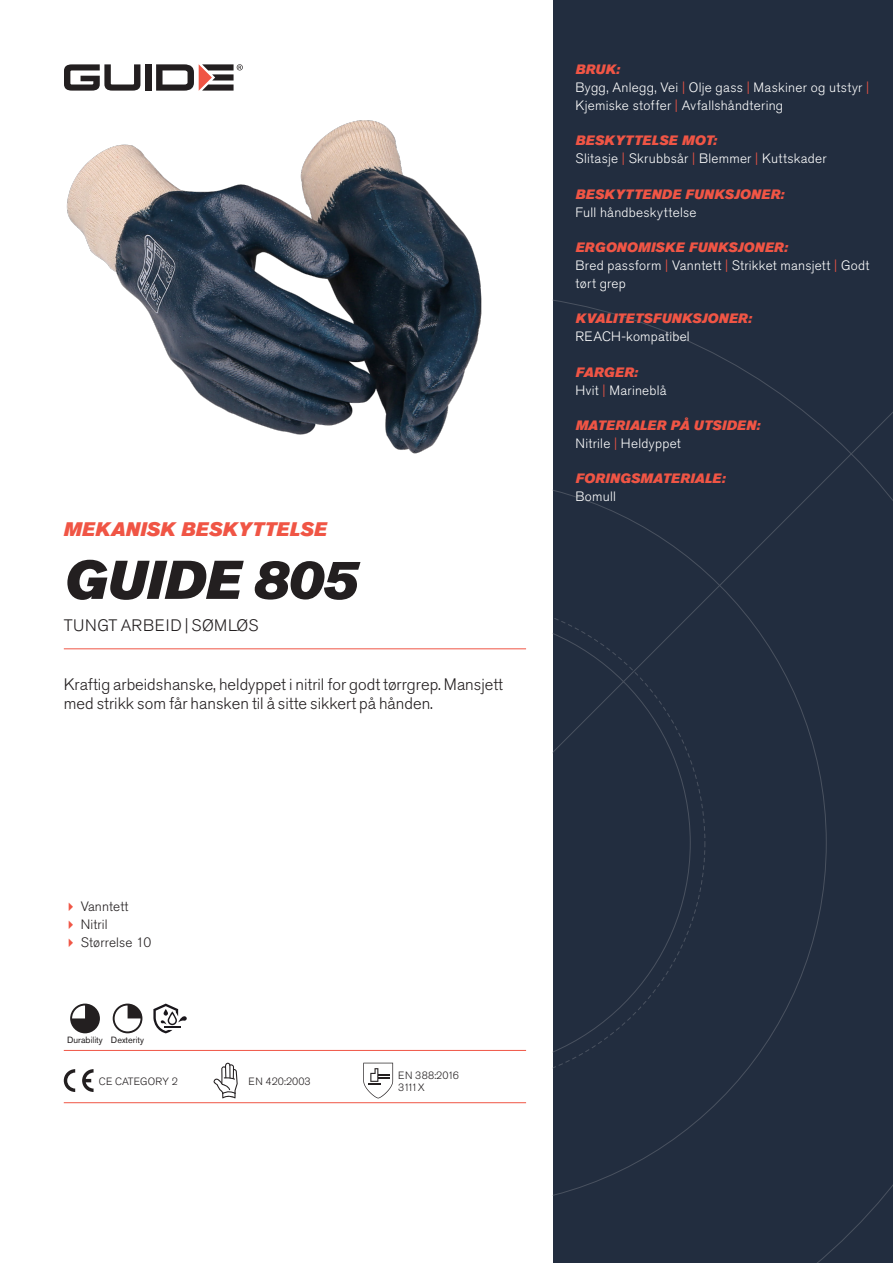
<style>
.page{position:relative;width:893px;height:1263px;background:#fff}
.page>*{position:absolute;margin:0;border:0;box-sizing:border-box;transform-origin:0 0}
.Rubrik{font:italic 54px "Akzidenz Grotesk Pro Super";color:#231f20}
.Överrubrik{font:italic 19.5px "Akzidenz Grotesk Pro Super";letter-spacing:.01em;color:#f05545}
.Ingress{font:300 16.5px/19.8px "Akzidenz Grotesk Pro";color:#231f20}
.Product_-_AltSegment{font:300 16.5px "Akzidenz Grotesk Pro";letter-spacing:.03em;color:#231f20}
.Produkt_-_Brödtext{font:300 13.5px/18px "Akzidenz Grotesk Pro";letter-spacing:.02em;color:#fff}
.Produkt_-_Namn{font:italic 13.5px "Akzidenz Grotesk Pro Super";letter-spacing:.02em;color:#f05545}
.t1{font:300 13.5px "Akzidenz Grotesk Pro";letter-spacing:.01em;color:#231f20}
.t2{font:300 10.5px "Akzidenz Grotesk Pro";color:#231f20}
.Produkt_-_Egenskaper{font:9px "Akzidenz Grotesk Pro";color:#231f20}
.s1{color:#f05545}
</style>
<div class="page">
<div style="left:145px;top:64px;width:7px;height:27px;background:#231f20"></div>
<svg style="left:156px;top:64px;width:87px;height:27px"></svg>
<svg style="left:64px;top:64px;width:76px;height:27px"></svg>
<div style="left:553px;top:0;width:340px;height:1263px;background:#222d3f"></div>
<svg style="left:553px;top:300px;width:340px;height:963px"></svg>
<hr style="left:64px;top:1050px;width:462px;height:1px;background:#f05545">
<hr style="left:64px;top:1102px;width:462px;height:1px;background:#f05545">
<svg style="left:70px;top:1003px;width:30px;height:30px"></svg>
<svg style="left:113px;top:1003px;width:29px;height:30px"></svg>
<svg style="left:153px;top:1003px;width:34px;height:30px"></svg>
<svg style="left:64px;top:1069px;width:11px;height:23px"></svg>
<svg style="left:82px;top:1069px;width:12px;height:23px"></svg>
<svg style="left:214px;top:1063px;width:24px;height:35px"></svg>
<svg style="left:363px;top:1063px;width:30px;height:35px"></svg>
<img style="left:66px;top:120px;width:416px;height:334px">
<hr style="left:64px;top:648px;width:462px;height:1px;background:#f05545">
<p class="Överrubrik" style="left:64px;top:517px;width:265px">MEKANISK BESKYTTELSE</p>
<p class="Rubrik" style="left:64px;top:545px;width:295px">GUIDE 805</p>
<p class="Product_-_AltSegment" style="left:64px;top:615px;width:196px">TUNGT ARBEID | SØMLØS</p>
<p class="Ingress" style="left:64px;top:674px;width:441px">Kraftig arbeidshanske, heldyppet i nitril for godt tørrgrep. Mansjett med strikk som får hansken til å sitte sikkert på hånden.</p>
<p class="Produkt_-_Namn" style="left:576px;top:60px;width:46px">BRUK:</p>
<p class="Produkt_-_Brödtext" style="left:576px;top:78px;width:295px">Bygg, Anlegg, Vei <span class="s1">|</span> Olje gass <span class="s1">|</span> Maskiner og utstyr <span class="s1">|<br></span>Kjemiske stoffer <span class="s1">|</span> Avfallshåndtering</p>
<p class="Produkt_-_Namn" style="left:576px;top:132px;width:143px">BESKYTTELSE MOT:</p>
<p class="Produkt_-_Brödtext" style="left:576px;top:150px;width:252px">Slitasje <span class="s1">|</span> Skrubbsår <span class="s1">|</span> Blemmer <span class="s1">|</span> Kuttskader</p>
<p class="Produkt_-_Namn" style="left:576px;top:185px;width:210px">BESKYTTENDE FUNKSJONER:</p>
<p class="Produkt_-_Brödtext" style="left:576px;top:203px;width:122px">Full håndbeskyttelse</p>
<p class="Produkt_-_Namn" style="left:576px;top:238px;width:214px">ERGONOMISKE FUNKSJONER:</p>
<p class="Produkt_-_Brödtext" style="left:576px;top:256px;width:295px">Bred passform <span class="s1">|</span> Vanntett <span class="s1">|</span> Strikket mansjett <span class="s1">|</span> Godt tørt grep</p>
<p class="Produkt_-_Namn" style="left:576px;top:310px;width:178px">KVALITETSFUNKSJONER:</p>
<p class="Produkt_-_Brödtext" style="left:576px;top:328px;width:116px">REACH-kompatibel</p>
<p class="Produkt_-_Namn" style="left:576px;top:363px;width:64px">FARGER:</p>
<p class="Produkt_-_Brödtext" style="left:576px;top:381px;width:93px">Hvit <span class="s1">|</span> Marineblå</p>
<p class="Produkt_-_Namn" style="left:576px;top:416px;width:186px">MATERIALER PÅ UTSIDEN:</p>
<p class="Produkt_-_Brödtext" style="left:576px;top:434px;width:107px">Nitrile <span class="s1">|</span> Heldyppet</p>
<p class="Produkt_-_Namn" style="left:576px;top:470px;width:151px">FORINGSMATERIALE:</p>
<p class="Produkt_-_Brödtext" style="left:576px;top:488px;width:42px">Bomull</p>
<p class="t1" style="left:81px;top:898px;width:49px">Vanntett</p>
<p class="t1" style="left:81px;top:916px;width:28px">Nitril</p>
<p class="t1" style="left:81px;top:934px;width:72px">Størrelse 10</p>
<p class="Produkt_-_Egenskaper" style="left:67px;top:1034px;width:37px">Durability</p>
<p class="Produkt_-_Egenskaper" style="left:111px;top:1034px;width:35px">Dexterity</p>
<p class="t2" style="left:99px;top:1074px;width:81px">CE CATEGORY 2</p>
<p class="t2" style="left:248px;top:1074px;width:64px">EN 420:2003</p>
<p class="t2" style="left:398px;top:1068px;width:62px">EN 388:2016</p>
<p class="t2" style="left:398px;top:1080px;width:28px">3111X</p>
</div>
